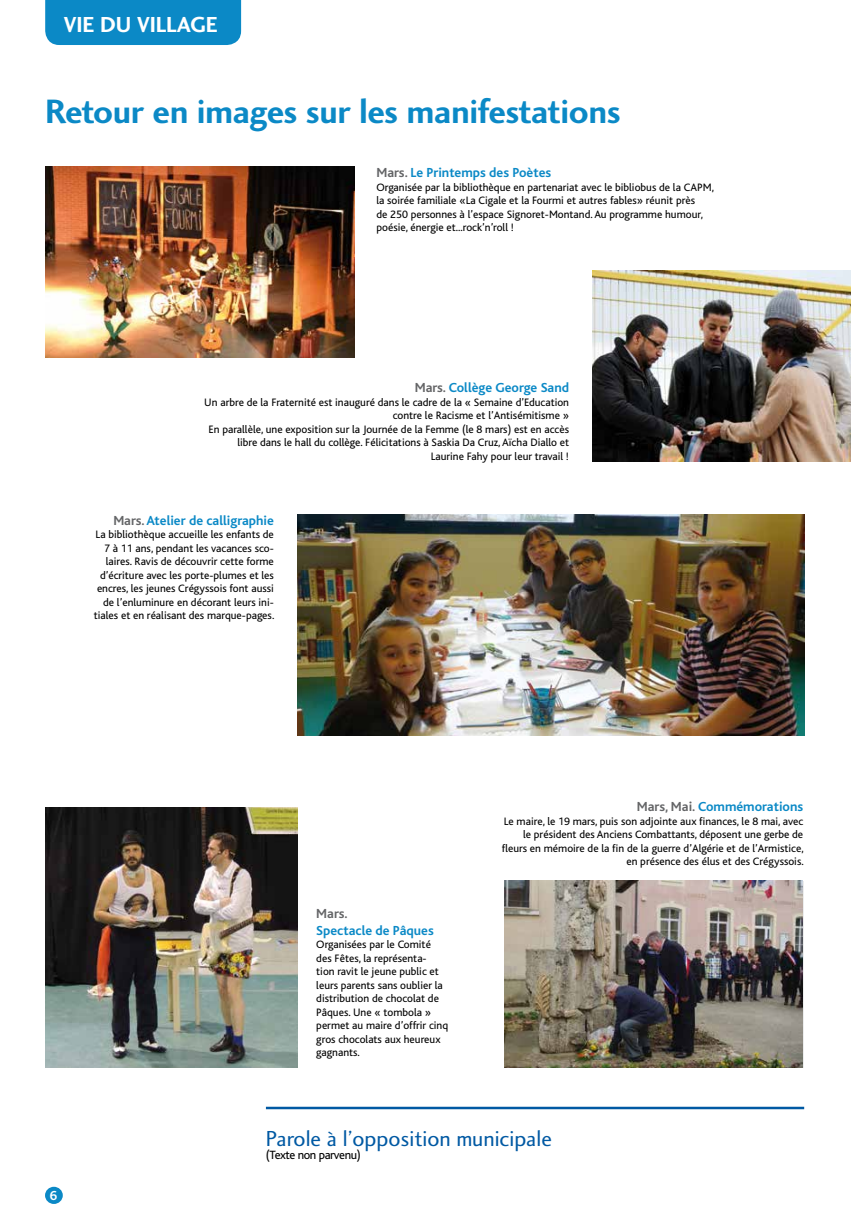
<style>
.page{position:relative;width:851px;height:1223px;background:#fff}
.page>*{position:absolute;margin:0;border:0;box-sizing:border-box;transform-origin:0 0}
.t1{font:35px "Charlotte Sans Bold Plain";letter-spacing:-.01em;color:#0b89c6}
.t2{font:22.5px "Charlotte Sans Book Plain";color:#0059a3}
.t3{font:22.5px "Charlotte Sans Bold Plain";color:#fff}
.t4{font:700 13.75px "Bliss";color:#0b89c6}
.t5{font:700 13.75px "Bliss";color:#646567}
.t6{font:700 13.75px "Bliss";color:#fff}
.t7{font:12.5px "Bliss";letter-spacing:-.03em;color:#000}
.t8{font:11.25px/13.5px "Bliss";color:#000;text-align:right}
.s1{color:#646567}
</style>
<div class="page">
<div style="left:45px;top:0;width:196px;height:45px;background:#0b89c6"></div>
<div style="left:45px;top:1186px;width:18px;height:17px;background:#0b89c6;border-radius:50%"></div>
<img style="left:504px;top:881px;width:298px;height:186px">
<img style="left:45px;top:807px;width:252px;height:260px">
<img style="left:45px;top:166px;width:310px;height:191px">
<img style="left:592px;top:270px;width:258px;height:191px">
<img style="left:297px;top:514px;width:507px;height:221px">
<hr style="left:266px;top:1106px;width:538px;height:3px;background:#0059a3">
<h2 class="t3" style="left:64px;top:11px;width:155px">VIE DU VILLAGE</h2>
<h1 class="t1" style="left:45px;top:90px;width:577px">Retour en images sur les manifestations</h1>
<p class="t4" style="left:376px;top:165px;width:176px"><span class="s1">Mars.</span> Le Printemps des Poètes</p>
<p class="t8" style="left:376px;top:180px;width:339px;text-align:left">Organisée par la bibliothèque en partenariat avec le bibliobus de la CAPM, la soirée familiale «La Cigale et la Fourmi et autres fables» réunit près<br>de 250 personnes à l’espace Signoret-Montand. Au programme humour, poésie, énergie et...rock’n’roll !</p>
<p class="t4" style="left:414px;top:380px;width:156px"><span class="s1">Mars.</span> Collège George Sand</p>
<p class="t8" style="left:204px;top:395px;width:366px">Un arbre de la Fraternité est inauguré dans le cadre de la « Semaine d’Education contre le Racisme et l’Antisémitisme »<br>En parallèle, une exposition sur la Journée de la Femme (le 8 mars) est en accès libre dans le hall du collège. Félicitations à Saskia Da Cruz, Aïcha Diallo et Laurine Fahy pour leur travail !</p>
<p class="t4" style="left:113px;top:513px;width:162px"><span class="s1">Mars.</span> Atelier de calligraphie</p>
<p class="t8" style="left:94px;top:528px;width:182px">La bibliothèque accueille les enfants de 7 à 11 ans, pendant les vacances sco&shy;laires. Ravis de découvrir cette forme d’écriture avec les porte-plumes et les encres, les jeunes Crégyssois font aussi de l’enluminure en décorant leurs ini&shy;tiales et en réalisant des marque-pages.</p>
<p class="t5" style="left:316px;top:906px;width:33px">Mars.</p>
<p class="t4" style="left:316px;top:923px;width:119px">Spectacle de Pâques</p>
<p class="t8" style="left:316px;top:938px;width:133px;text-align:left">Organisées par le Comité des Fêtes, la représenta-<br>tion ravit le jeune public et leurs parents sans oublier la distribution de chocolat de<br>Pâques. Une « tombola » permet au maire d’offrir cinq gros chocolats aux heureux gagnants.</p>
<p class="t4" style="left:636px;top:799px;width:168px"><span class="s1">Mars, Mai.</span> Commémorations</p>
<p class="t8" style="left:501px;top:814px;width:303px">Le maire, le 19 mars, puis son adjointe aux finances, le 8 mai, avec le président des Anciens Combattants, déposent une gerbe de fleurs en mémoire de la fin de la guerre d’Algérie et de l’Armistice, en présence des élus et des Crégyssois.</p>
<p class="t6" style="left:50px;top:1187px;width:9px">6</p>
<h2 class="t2" style="left:266px;top:1124px;width:287px">Parole à l’opposition municipale</h2>
<p class="t7" style="left:266px;top:1148px;width:96px">(Texte non parvenu)</p>
</div>
